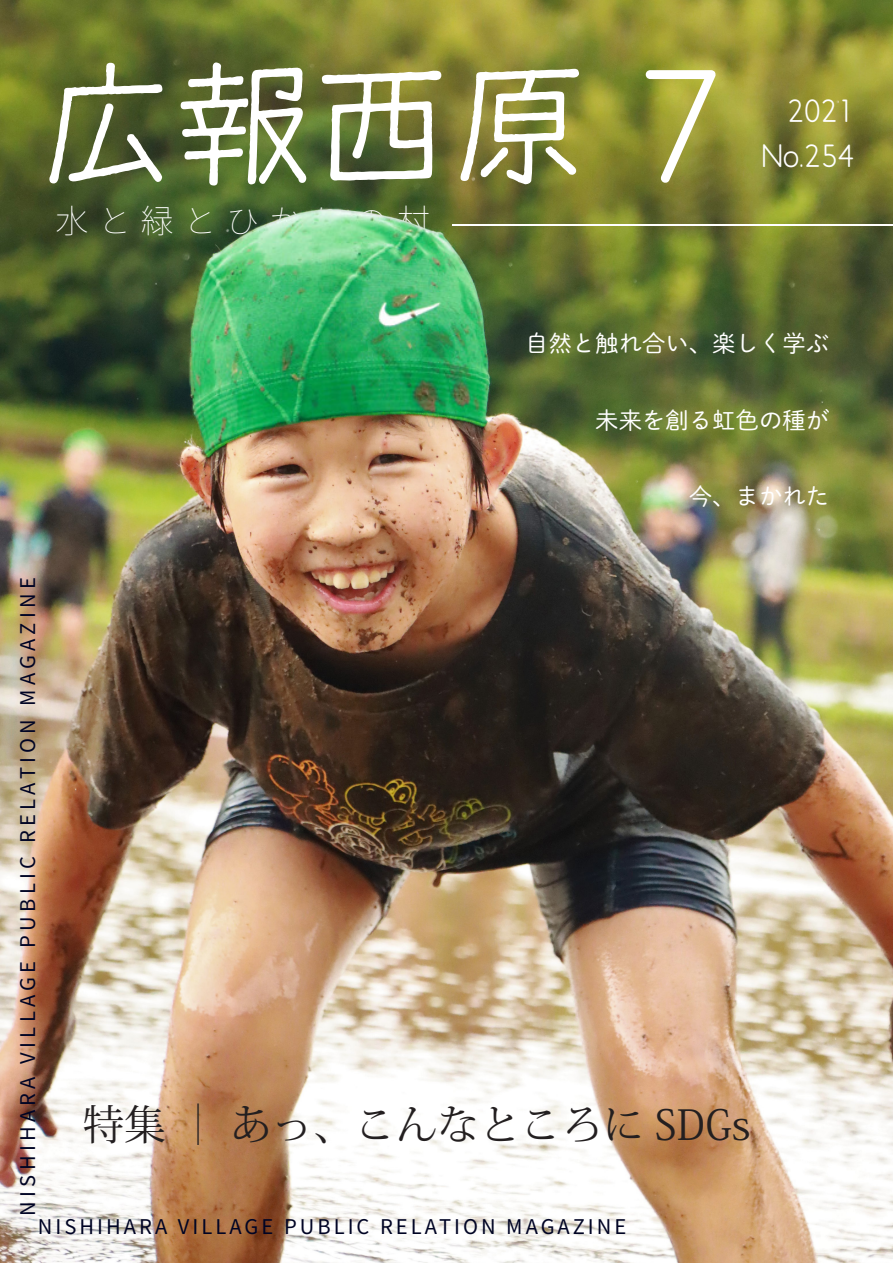
<style>
.page{position:relative;width:893px;height:1263px;background:#fff}
.page>*{position:absolute;margin:0;border:0;box-sizing:border-box;transform-origin:0 0}
.t1{font:148.8px "TA kotodama r";color:#fff}
.t2{font:137.1px "September N 3";color:#fff}
.t3{font:41.4px "Koz Min Pr 6 N";color:#231f20}
.t4{font:100 33px "Noto Sans CJ Kjp";letter-spacing:.295em;color:#fff}
.t5{font:29.7px "TA kotodama r";color:#fff}
.t6{font:23.4px "DNP Shuei M Go Std L";color:#fff}
.t7{font:20.25px "Noto Sans CJ Kjp";letter-spacing:.155em;color:#000424}
.t8{font:20.25px "Noto Sans CJ Kjp";letter-spacing:.21em;color:#000424}
</style>
<div class="page">
<img style="left:0;top:0;width:893px;height:1263px">
<p class="t2" style="left:38px;top:55px;width:550px">広報西原</p>
<p class="t4" style="left:55px;top:202px;width:376px">水と緑とひかりの村</p>
<p class="t1" style="left:640px;top:33px;width:85px">7</p>
<p class="t5" style="left:788px;top:93px;width:68px">2021</p>
<p class="t5" style="left:762px;top:137px;width:94px">No.254</p>
<p class="t6" style="left:525px;top:326px;width:306px">自然と触れ合い、楽しく学ぶ</p>
<p class="t6" style="left:595px;top:403px;width:235px">未来を創る虹色の種が</p>
<p class="t8" style="left:16px;top:706px;width:130px;rotate:-90deg">MAGAZINE</p>
<p class="t8" style="left:16px;top:843px;width:126px;rotate:-90deg">RELATION</p>
<p class="t7" style="left:16px;top:948px;width:93px;rotate:-90deg">PUBLIC</p>
<p class="t8" style="left:16px;top:1063px;width:104px;rotate:-90deg">VILLAGE</p>
<p class="t8" style="left:16px;top:1216px;width:141px;rotate:-90deg">NISHIHARA</p>
<p class="t6" style="left:689px;top:479px;width:142px">今、まかれた</p>
<p class="t3" style="left:83px;top:1101px;width:669px">特集｜あっ、こんなところに SDGs</p>
<p class="t7" style="left:38px;top:1215px;width:131px">NISHIHARA</p>
<p class="t7" style="left:178px;top:1215px;width:97px">VILLAGE</p>
<p class="t7" style="left:284px;top:1215px;width:87px">PUBLIC</p>
<p class="t7" style="left:380px;top:1215px;width:117px">RELATION</p>
<p class="t7" style="left:506px;top:1215px;width:122px">MAGAZINE</p>
</div>
